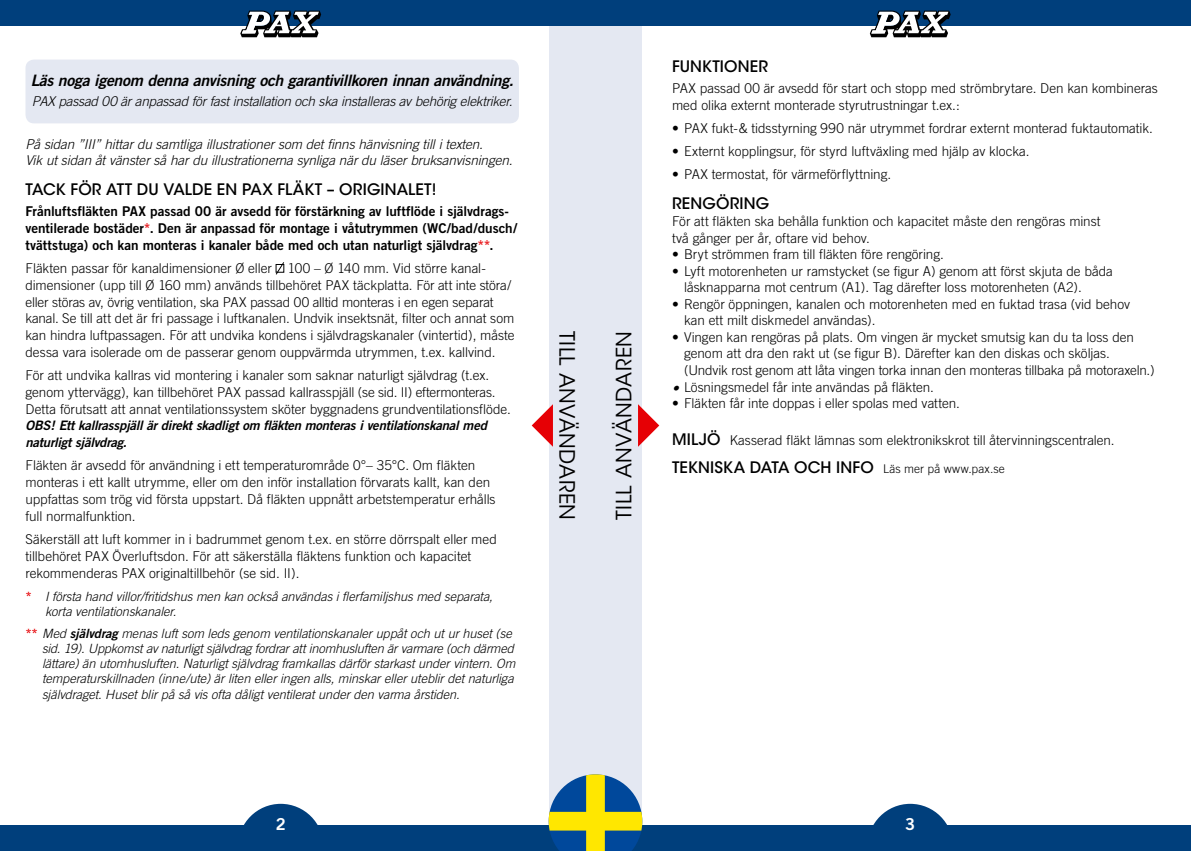
<style>
.page{position:relative;width:1191px;height:851px;background:#fff}
.page>*{position:absolute;margin:0;border:0;box-sizing:border-box;transform-origin:0 0}
.t1{font:21px "ITC Avant Garde MM 300 750";letter-spacing:.01em;color:#000}
.t2{font:16.5px "Trade Gothic Bold Two";color:#fff}
.t3{font:15.75px "ITC Avant Garde MM 445 750";letter-spacing:.01em;color:#000}
.t4{font:italic 15.75px "Trade Gothic Bold Two";letter-spacing:-.02em;color:#000}
.t5{font:300 13.5px/16.8px "Trade Gothic";letter-spacing:-.005em;color:#000}
.t6{font:italic 300 13.5px/16.5px "Trade Gothic";letter-spacing:-.01em;color:#000}
.t7{font:13.5px/16.8px "Trade Gothic Bold Two";color:#000}
.t8{font:italic 13.05px/16.8px "Trade Gothic Bold Two";letter-spacing:-.02em;color:#000}
.t9{font:italic 300 12.75px/15px "Trade Gothic";letter-spacing:-.005em;color:#000}
.s1{color:#e60005}
.s2{font-family:"Trade Gothic Bold Two";font-weight:400;font-style:normal;color:#e60005}
.s3{font-family:"Trade Gothic Bold Two";font-weight:400}
.s4{font-style:italic}
.s5{font-family:"ITC Avant Garde MM 445 750";font-weight:400;font-size:15.75px}
.s6{font-family:"Trade Gothic";font-weight:300;font-size:12px}
</style>
<div class="page">
<div style="left:549px;top:26px;width:46px;height:800px;background:#e4e8f2"></div>
<div style="left:0;top:825px;width:595px;height:25px;background:#003f7c"></div>
<div style="left:0;top:0;width:595px;height:26px;background:#003f7c"></div>
<svg style="left:240px;top:11px;width:81px;height:26px"></svg>
<svg style="left:244px;top:803px;width:74px;height:22px"></svg>
<div style="left:595px;top:26px;width:47px;height:800px;background:#e4e8f2"></div>
<div style="left:595px;top:825px;width:596px;height:25px;background:#003f7c"></div>
<svg style="left:873px;top:803px;width:74px;height:22px"></svg>
<div style="left:595px;top:0;width:596px;height:26px;background:#003f7c"></div>
<svg style="left:870px;top:11px;width:80px;height:26px"></svg>
<svg style="left:549px;top:774px;width:93px;height:76px;background:#839c68"></svg>
<div style="left:26px;top:60px;width:493px;height:63px;background:#e4e8f2;border-radius:9px"></div>
<svg style="left:275px;top:262px;width:10px;height:13px"></svg>
<svg style="left:531px;top:404px;width:22px;height:42px"></svg>
<svg style="left:638px;top:404px;width:21px;height:42px"></svg>
<p class="t4" style="left:31px;top:70px;width:484px">Läs noga igenom denna anvisning och garantivillkoren innan användning.</p>
<p class="t6" style="left:32px;top:93px;width:482px">PAX passad 00 är anpassad för fast installation och ska installeras av behörig elektriker.</p>
<p class="t6" style="left:26px;top:135px;width:488px">På sidan ”III” hittar du samtliga illustrationer som det finns hänvisning till i texten.<br>Vik ut sidan åt vänster så har du illustrationerna synliga när du läser bruksanvisningen.</p>
<p class="t3" style="left:26px;top:180px;width:412px">TACK FÖR ATT DU VALDE EN PAX FLÄKT – ORIGINALET!</p>
<p class="t7" style="left:26px;top:203px;width:493px">Frånluftsfläkten PAX passad 00 är avsedd för förstärkning av luftflöde i självdrags&shy;ventilerade bostäder<span class="s1">*</span>. Den är anpassad för montage i våtutrymmen (WC/bad/dusch/ tvättstuga) och kan monteras i kanaler både med och utan naturligt självdrag<span class="s1">**</span>.</p>
<p class="t5" style="left:26px;top:259px;width:490px">Fläkten passar för kanaldimensioner Ø eller 100 – Ø 140 mm. Vid större kanal&shy;dimensioner (upp till Ø 160 mm) används tillbehöret PAX täckplatta. För att inte störa/ eller störas av, övrig ventilation, ska PAX passad 00 alltid monteras i en egen separat kanal. Se till att det är fri passage i luftkanalen. Undvik insektsnät, filter och annat som kan hindra luftpassagen. För att undvika kondens i självdragskanaler (vintertid), måste dessa vara isolerade om de passerar genom ouppvärmda utrymmen, t.ex. kallvind.</p>
<p class="t5" style="left:26px;top:367px;width:487px">För att undvika kallras vid montering i kanaler som saknar naturligt självdrag (t.ex. genom yttervägg), kan tillbehöret PAX passad kallrasspjäll (se sid. II) eftermonteras.<br>Detta förutsatt att annat ventilationssystem sköter byggnadens grundventilationsflöde.</p>
<p class="t8" style="left:26px;top:417px;width:463px">OBS! Ett kallrasspjäll är direkt skadligt om fläkten monteras i ventilationskanal med naturligt självdrag.</p>
<p class="t5" style="left:26px;top:457px;width:471px">Fläkten är avsedd för användning i ett temperaturområde 0°– 35°C. Om fläkten monteras i ett kallt utrymme, eller om den inför installation förvarats kallt, kan den uppfattas som trög vid första uppstart. Då fläkten uppnått arbetstemperatur erhålls full normalfunktion.</p>
<p class="t5" style="left:26px;top:530px;width:473px">Säkerställ att luft kommer in i badrummet genom t.ex. en större dörrspalt eller med tillbehöret PAX Överluftsdon. För att säkerställa fläktens funktion och kapacitet rekommenderas PAX originaltillbehör (se sid. II).</p>
<p class="t9" style="left:45px;top:589px;width:449px;text-indent:-19px"><span class="s2">*</span> I första hand villor/fritidshus men kan också användas i flerfamiljshus med separata, korta ventilationskanaler.</p>
<p class="t9" style="left:42px;top:625px;width:475px;text-indent:-16px"><span class="s2">**</span> Med <span class="s3">självdrag</span> menas luft som leds genom ventilationskanaler uppåt och ut ur huset (se sid. 19). Uppkomst av naturligt självdrag fordrar att inomhusluften är varmare (och därmed lättare) än utomhusluften. Naturligt självdrag framkallas därför starkast under vintern. Om temperaturskillnaden (inne/ute) är liten eller ingen alls, minskar eller uteblir det naturliga</p>
<p class="t9" style="left:42px;top:686px;width:419px">självdraget. Huset blir på så vis ofta dåligt ventilerat under den varma årstiden.</p>
<h1 class="t1" style="left:579px;top:331px;width:190px;rotate:90deg">till användaren</h1>
<h1 class="t1" style="left:612px;top:520px;width:190px;rotate:-90deg">till användaren</h1>
<p class="t3" style="left:672px;top:57px;width:97px">FUNKTIONER</p>
<p class="t5" style="left:672px;top:79px;width:487px">PAX passad 00 är avsedd för start och stopp med strömbrytare. Den kan kombineras med olika externt monterade styrutrustningar t.ex.:</p>
<p class="t5" style="left:672px;top:119px;width:482px">• PAX fukt-&amp; tidsstyrning 990 när utrymmet fordrar externt monterad fuktautomatik.</p>
<p class="t5" style="left:672px;top:143px;width:359px">• Externt kopplingsur, för styrd luftväxling med hjälp av klocka.</p>
<p class="t5" style="left:672px;top:166px;width:221px">• PAX termostat, för värmeförflyttning.</p>
<p class="t3" style="left:672px;top:194px;width:99px">RENGÖRING</p>
<p class="t5" style="left:672px;top:213px;width:430px">För att fläkten ska behålla funktion och kapacitet måste den rengöras minst två gånger per år, oftare vid behov.</p>
<p class="t5" style="left:672px;top:246px;width:273px">• Bryt strömmen fram till fläkten före rengöring.</p>
<p class="t5" style="left:684px;top:262px;width:430px;text-indent:-12px">• Lyft motorenheten ur ramstycket (se figur A) genom att först skjuta de båda låsknapparna mot centrum (A1). Tag därefter loss motorenheten (A2).</p>
<p class="t5" style="left:684px;top:295px;width:447px;text-indent:-12px">• Rengör öppningen, kanalen och motorenheten med en fuktad trasa (vid behov kan ett milt diskmedel användas).</p>
<p class="t5" style="left:684px;top:328px;width:472px;text-indent:-12px">• Vingen kan rengöras på plats. Om vingen är mycket smutsig kan du ta loss den genom att dra den rakt ut (se figur B). Därefter kan den diskas och sköljas. (Undvik rost genom att låta vingen torka innan den monteras tillbaka på motoraxeln.)</p>
<p class="t5" style="left:672px;top:378px;width:263px"><span class="s4">•</span> Lösningsmedel får inte användas på fläkten.</p>
<p class="t5" style="left:672px;top:394px;width:289px">• Fläkten får inte doppas i eller spolas med vatten.</p>
<p class="t5" style="left:672px;top:431px;width:444px"><span class="s5">MILJÖ</span> Kasserad fläkt lämnas som elektronikskrot till återvinningscentralen.</p>
<p class="t3" style="left:672px;top:458px;width:334px">TEKNISKA DATA OCH INFO <span class="s6">Läs mer på www.pax.se</span></p>
<p class="t2" style="left:276px;top:813px;width:12px">2</p>
<p class="t2" style="left:905px;top:813px;width:12px">3</p>
</div>
